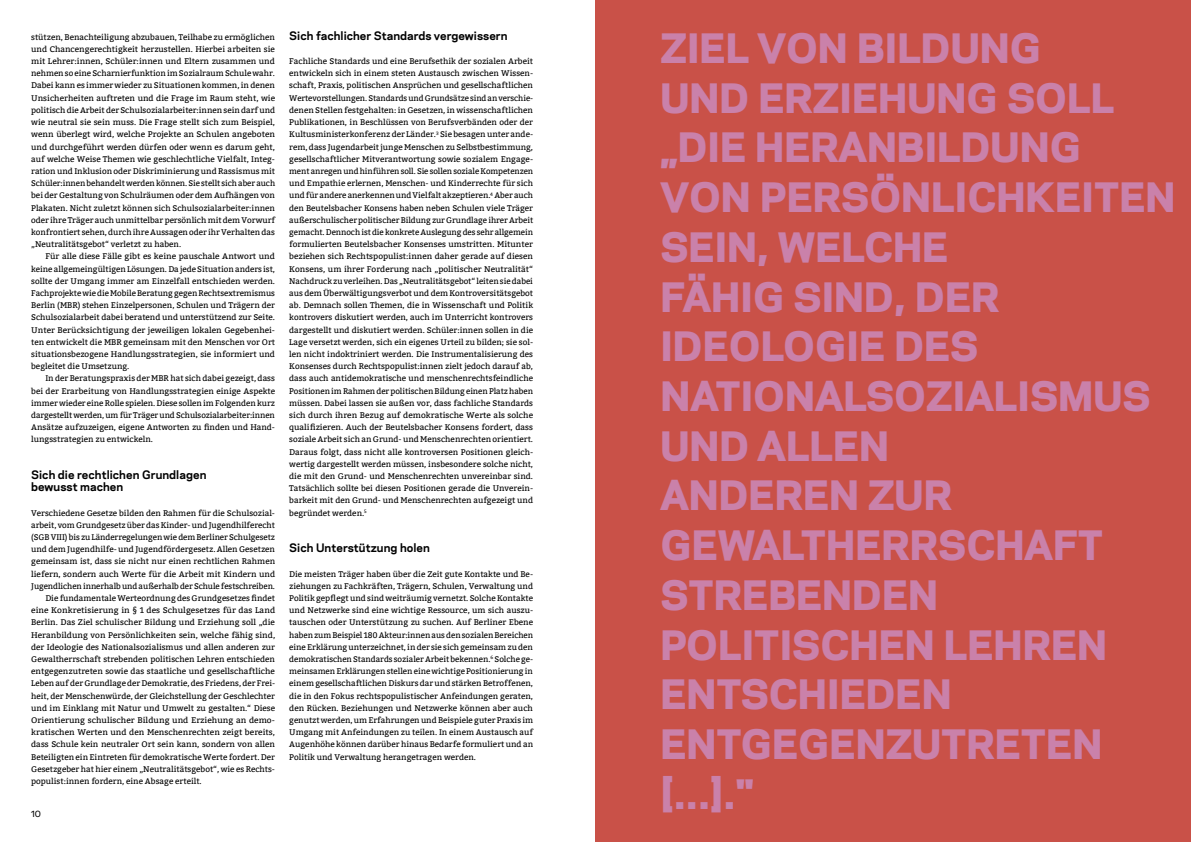
<style>
.page{position:relative;width:1191px;height:842px;background:#fff}
.page>*{position:absolute;margin:0;border:0;box-sizing:border-box;transform-origin:0 0}
.t1{font:800 38px/49.7px "Galaxie Polaris";letter-spacing:.02em;color:#ca81aa}
.t2{font:700 11px/12.2px "Galaxie Polaris";letter-spacing:.005em;color:#000}
.t3{font:8.2px/12.2px "Bitter";color:#000;text-align:justify}
.t4{font:8px "Good Sans";color:#000}
</style>
<div class="page">
<div style="left:595px;top:0;width:596px;height:842px;background:#c95148"></div>
<p class="t3" style="left:31px;top:31px;width:245px">stützen, Benachteiligung abzubauen, Teilhabe zu ermöglichen und Chancengerechtigkeit herzustellen. Hierbei arbeiten sie mit Lehrer:innen, Schüler:innen und Eltern zusammen und nehmen so eine Scharnierfunktion im Sozialraum Schule wahr.<br>Dabei kann es immer wieder zu Situationen kommen, in denen Unsicherheiten auftreten und die Frage im Raum steht, wie politisch die Arbeit der Schulsozialarbeiter:innen sein darf und wie neutral sie sein muss. Die Frage stellt sich zum Beispiel, wenn überlegt wird, welche Projekte an Schulen angeboten und durchgeführt werden dürfen oder wenn es darum geht, auf welche Weise Themen wie geschlechtliche Vielfalt, Integ&shy;ration und Inklusion oder Diskriminierung und Rassismus mit Schüler:innen behandelt werden können. Sie stellt sich aber auch bei der Gestaltung von Schulräumen oder dem Aufhängen von Plakaten. Nicht zuletzt können sich Schulsozialarbeiter:innen oder ihre Träger auch unmittelbar persönlich mit dem Vorwurf konfrontiert sehen, durch ihre Aussagen oder ihr Verhalten das „Neutralitätsgebot“ verletzt zu haben.</p>
<p class="t3" style="left:31px;top:250px;width:245px;text-indent:14px">Für alle diese Fälle gibt es keine pauschale Antwort und keine allgemeingültigen Lösungen. Da jede Situation anders ist, sollte der Umgang immer am Einzelfall entschieden werden.<br>Fachprojekte wie die Mobile Beratung gegen Rechtsextremismus Berlin (MBR) stehen Einzelpersonen, Schulen und Trägern der Schulsozialarbeit dabei beratend und unterstützend zur Seite.<br>Unter Berücksichtigung der jeweiligen lokalen Gegebenhei&shy;ten entwickelt die MBR gemeinsam mit den Menschen vor Ort situationsbezogene Handlungsstrategien, sie informiert und begleitet die Umsetzung.</p>
<p class="t3" style="left:31px;top:372px;width:245px;text-indent:14px">In der Beratungspraxis der MBR hat sich dabei gezeigt, dass bei der Erarbeitung von Handlungsstrategien einige Aspekte immer wieder eine Rolle spielen. Diese sollen im Folgenden kurz dargestellt werden, um für Träger und Schulsozialarbeiter:innen Ansätze aufzuzeigen, eigene Antworten zu finden und Hand&shy;lungsstrategien zu entwickeln.</p>
<h2 class="t2" style="left:31px;top:468px;width:177px">Sich die rechtlichen Grundlagen bewusst machen</h2>
<p class="t3" style="left:31px;top:507px;width:245px">Verschiedene Gesetze bilden den Rahmen für die Schulsozial-</p>
<p class="t3" style="left:31px;top:519px;width:245px">arbeit, vom Grundgesetz über das Kinder- und Jugendhilferecht</p>
<p class="t3" style="left:31px;top:531px;width:245px">(SGB VIII) bis zu Länderregelungen wie dem Berliner Schulgesetz</p>
<p class="t3" style="left:31px;top:543px;width:245px">und dem Jugendhilfe- und Jugendfördergesetz. Allen Gesetzen</p>
<p class="t3" style="left:31px;top:555px;width:245px">gemeinsam ist, dass sie nicht nur einen rechtlichen Rahmen</p>
<p class="t3" style="left:31px;top:568px;width:245px">liefern, sondern auch Werte für die Arbeit mit Kindern und</p>
<p class="t3" style="left:31px;top:580px;width:245px">Jugendlichen innerhalb und außerhalb der Schule festschreiben.</p>
<p class="t3" style="left:45px;top:592px;width:231px">Die fundamentale Werteordnung des Grundgesetzes findet</p>
<p class="t3" style="left:31px;top:604px;width:245px">eine Konkretisierung in § 1 des Schulgesetzes für das Land</p>
<p class="t3" style="left:31px;top:616px;width:245px">Berlin. Das Ziel schulischer Bildung und Erziehung soll „die</p>
<p class="t3" style="left:31px;top:629px;width:245px">Heranbildung von Persönlichkeiten sein, welche fähig sind,</p>
<p class="t3" style="left:31px;top:641px;width:245px">der Ideologie des Nationalsozialismus und allen anderen zur</p>
<p class="t3" style="left:31px;top:653px;width:245px">Gewaltherrschaft strebenden politischen Lehren entschieden</p>
<p class="t3" style="left:31px;top:665px;width:245px">entgegenzutreten sowie das staatliche und gesellschaftliche</p>
<p class="t3" style="left:31px;top:677px;width:245px">Leben auf der Grundlage der Demokratie, des Friedens, der Frei-</p>
<p class="t3" style="left:31px;top:690px;width:245px">heit, der Menschenwürde, der Gleichstellung der Geschlechter</p>
<p class="t3" style="left:31px;top:702px;width:245px">und im Einklang mit Natur und Umwelt zu gestalten.“ Diese</p>
<p class="t3" style="left:31px;top:714px;width:245px">Orientierung schulischer Bildung und Erziehung an demo-</p>
<p class="t3" style="left:31px;top:726px;width:245px">kratischen Werten und den Menschenrechten zeigt bereits,</p>
<p class="t3" style="left:31px;top:738px;width:245px">dass Schule kein neutraler Ort sein kann, sondern von allen</p>
<p class="t3" style="left:31px;top:751px;width:245px">Beteiligten ein Eintreten für demokratische Werte fordert. Der</p>
<p class="t3" style="left:31px;top:763px;width:245px">Gesetzgeber hat hier einem „Neutralitätsgebot“, wie es Rechts-</p>
<p class="t3" style="left:31px;top:775px;width:172px">populist:innen fordern, eine Absage erteilt.</p>
<p class="t4" style="left:31px;top:808px;width:11px">10</p>
<h2 class="t2" style="left:289px;top:29px;width:220px">Sich fachlicher Standards vergewissern</h2>
<p class="t3" style="left:289px;top:55px;width:245px">Fachliche Standards und eine Berufsethik der sozialen Arbeit entwickeln sich in einem steten Austausch zwischen Wissen&shy;schaft, Praxis, politischen Ansprüchen und gesellschaftlichen Wertevorstellungen. Standards und Grundsätze sind an verschie&shy;denen Stellen festgehalten: in Gesetzen, in wissenschaftlichen Publikationen, in Beschlüssen von Berufsverbänden oder der Kultusministerkonferenz der Länder.<sup>3</sup> Sie besagen unter ande&shy;rem, dass Jugendarbeit junge Menschen zu Selbstbestimmung, gesellschaftlicher Mitverantwortung sowie sozialem Engage&shy;ment anregen und hinführen soll. Sie sollen soziale Kompetenzen und Empathie erlernen, Menschen- und Kinderrechte für sich und für andere anerkennen und Vielfalt akzeptieren.<sup>4</sup> Aber auch den Beutelsbacher Konsens haben neben Schulen viele Träger außerschulischer politischer Bildung zur Grundlage ihrer Arbeit gemacht. Dennoch ist die konkrete Auslegung des sehr allgemein formulierten Beutelsbacher Konsenses umstritten. Mitunter beziehen sich Rechtspopulist:innen daher gerade auf diesen Konsens, um ihrer Forderung nach „politischer Neutralität“ Nachdruck zu verleihen. Das „Neutralitätsgebot“ leiten sie dabei aus dem Überwältigungsverbot und dem Kontroversitätsgebot ab. Demnach sollen Themen, die in Wissenschaft und Politik kontrovers diskutiert werden, auch im Unterricht kontrovers dargestellt und diskutiert werden. Schüler:innen sollen in die Lage versetzt werden, sich ein eigenes Urteil zu bilden; sie sol&shy;len nicht indoktriniert werden. Die Instrumentalisierung des Konsenses durch Rechtspopulist:innen zielt jedoch darauf ab, dass auch antidemokratische und menschenrechtsfeindliche Positionen im Rahmen der politischen Bildung einen Platz haben müssen. Dabei lassen sie außen vor, dass fachliche Standards sich durch ihren Bezug auf demokratische Werte als solche qualifizieren. Auch der Beutelsbacher Konsens fordert, dass soziale Arbeit sich an Grund- und Menschenrechten orientiert.<br>Daraus folgt, dass nicht alle kontroversen Positionen gleich&shy;wertig dargestellt werden müssen, insbesondere solche nicht, die mit den Grund- und Menschenrechten unvereinbar sind.<br>Tatsächlich sollte bei diesen Positionen gerade die Unverein&shy;barkeit mit den Grund- und Menschenrechten aufgezeigt und begründet werden.<sup>5</sup></p>
<h2 class="t2" style="left:289px;top:541px;width:142px">Sich Unterstützung holen</h2>
<p class="t3" style="left:289px;top:568px;width:245px">Die meisten Träger haben über die Zeit gute Kontakte und Be&shy;ziehungen zu Fachkräften, Trägern, Schulen, Verwaltung und Politik gepflegt und sind weiträumig vernetzt. Solche Kontakte und Netzwerke sind eine wichtige Ressource, um sich auszu&shy;tauschen oder Unterstützung zu suchen. Auf Berliner Ebene haben zum Beispiel 180 Akteur:innen aus den sozialen Bereichen eine Erklärung unterzeichnet, in der sie sich gemeinsam zu den demokratischen Standards sozialer Arbeit bekennen.<sup>6</sup> Solche ge&shy;meinsamen Erklärungen stellen eine wichtige Positionierung in einem gesellschaftlichen Diskurs dar und stärken Betroffenen, die in den Fokus rechtspopulistischer Anfeindungen geraten, den Rücken. Beziehungen und Netzwerke können aber auch genutzt werden, um Erfahrungen und Beispiele guter Praxis im Umgang mit Anfeindungen zu teilen. In einem Austausch auf Augenhöhe können darüber hinaus Bedarfe formuliert und an Politik und Verwaltung herangetragen werden.</p>
<p class="t1" style="left:660px;top:21px;width:516px">ZIEL VON BILDUNG<br>UND ERZIEHUNG SOLL „DIE HERANBILDUNG<br>VON PERSÖNLICHKEITEN<br>SEIN, WELCHE<br>FÄHIG SIND, DER<br>IDEOLOGIE DES<br>NATIONALSOZIALISMUS<br>UND ALLEN<br>ANDEREN ZUR<br>GEWALTHERRSCHAFT<br>STREBENDEN<br>POLITISCHEN LEHREN<br>ENTSCHIEDEN<br>ENTGEGENZUTRETEN [...]."</p>
</div>
